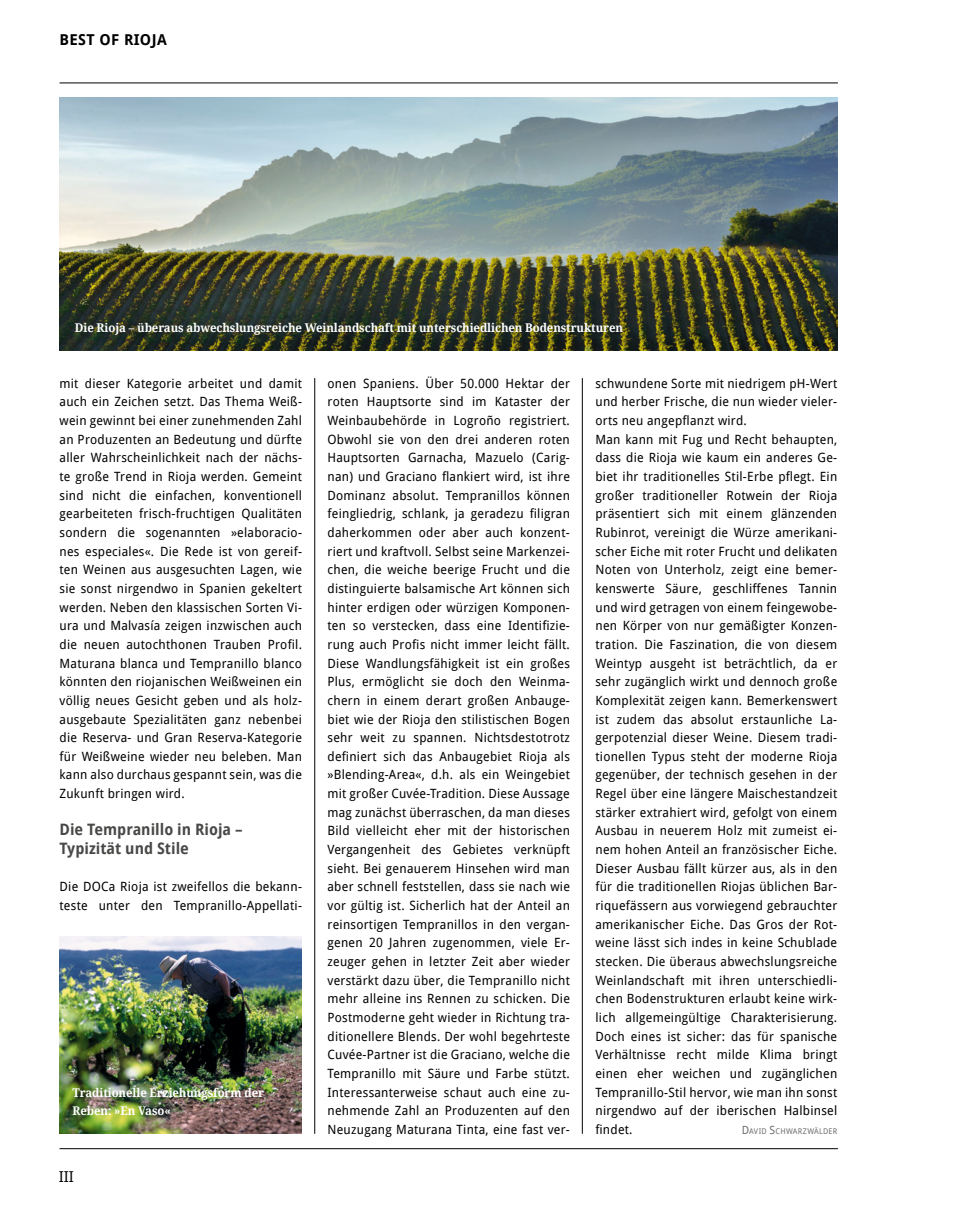
<style>
.page{position:relative;width:957px;height:1212px;background:#fff}
.page>*{position:absolute;margin:0;border:0;box-sizing:border-box;transform-origin:0 0}
.t1{font:700 15.75px/18.6px "Droid Sans Pro";color:#484847;scale:.95 1}
.t2{font:700 15px "Droid Sans Pro";letter-spacing:.025em;color:#000}
.t3{font:15px "Droid Sans Pro";color:#000}
.t4{font:12.75px/18.6px "Droid Sans Pro";letter-spacing:.02em;color:#000;text-align:justify}
.t5{font:700 12px/18.6px "Droid Serif Pro";letter-spacing:-.01em;color:#fff;scale:.95 1}
.t6{font:7.8px "Droid Sans Pro";letter-spacing:.03em;color:#6e6e6e}
.s1{font-size:11.25px}
</style>
<div class="page">
<hr style="left:60px;top:1148px;width:778px;height:1px;background:#000">
<hr style="left:60px;top:83px;width:778px;height:1px;background:#000">
<hr style="left:314px;top:378px;width:1px;height:756px;background:#000">
<hr style="left:582px;top:378px;width:1px;height:756px;background:#000">
<img style="left:60px;top:98px;width:777px;height:253px">
<img style="left:60px;top:936px;width:242px;height:198px">
<p class="t2" style="left:60px;top:29px;width:109px">BEST OF RIOJA</p>
<p class="t5" style="left:75px;top:318px;width:578px">Die Rioja – überaus abwechslungsreiche Weinlandschaft mit unterschiedlichen Bodenstrukturen</p>
<p class="t4" style="left:60px;top:373px;width:244px">mit dieser Kategorie arbeitet und damit auch ein Zeichen setzt. Das Thema Weiß&shy;wein gewinnt bei einer zunehmenden Zahl an Produzenten an Bedeutung und dürfte aller Wahrscheinlichkeit nach der nächs&shy;te große Trend in Rioja werden. Gemeint sind nicht die einfachen, konventionell gearbeiteten frisch-fruchtigen Qualitäten sondern die sogenannten »elaboracio&shy;nes especiales«. Die Rede ist von gereif&shy;ten Weinen aus ausgesuchten Lagen, wie sie sonst nirgendwo in Spanien gekeltert werden. Neben den klassischen Sorten Vi&shy;ura und Malvasía zeigen inzwischen auch die neuen autochthonen Trauben Profil.<br>Maturana blanca und Tempranillo blanco könnten den riojanischen Weißweinen ein völlig neues Gesicht geben und als holz&shy;ausgebaute Spezialitäten ganz nebenbei die Reserva- und Gran Reserva-Kategorie für Weißweine wieder neu beleben. Man kann also durchaus gespannt sein, was die Zukunft bringen wird.</p>
<p class="t1" style="left:60px;top:820px;width:194px">Die Tempranillo in Rioja –<br>Typizität und Stile</p>
<p class="t4" style="left:60px;top:877px;width:244px">Die DOCa Rioja ist zweifellos die bekann&shy;teste unter den Tempranillo-Appellati-</p>
<p class="t5" style="left:72px;top:1082px;width:203px">Traditionelle Erziehungsform der<br>Reben: »En Vaso«</p>
<p class="t3" style="left:59px;top:1166px;width:16px">III</p>
<p class="t4" style="left:327px;top:373px;width:244px">onen Spaniens. Über 50.000 Hektar der roten Hauptsorte sind im Kataster der Weinbaubehörde in Logroño registriert.<br>Obwohl sie von den drei anderen roten Hauptsorten Garnacha, Mazuelo (Carig&shy;nan) und Graciano flankiert wird, ist ihre Dominanz absolut. Tempranillos können feingliedrig, schlank, ja geradezu filigran daherkommen oder aber auch konzent&shy;riert und kraftvoll. Selbst seine Markenzei&shy;chen, die weiche beerige Frucht und die distinguierte balsamische Art können sich hinter erdigen oder würzigen Komponen&shy;ten so verstecken, dass eine Identifizie&shy;rung auch Profis nicht immer leicht fällt.<br>Diese Wandlungsfähigkeit ist ein großes Plus, ermöglicht sie doch den Weinma&shy;chern in einem derart großen Anbauge&shy;biet wie der Rioja den stilistischen Bogen sehr weit zu spannen. Nichtsdestotrotz definiert sich das Anbaugebiet Rioja als »Blending-Area«, d.h. als ein Weingebiet mit großer Cuvée-Tradition. Diese Aussage mag zunächst überraschen, da man dieses Bild vielleicht eher mit der historischen Vergangenheit des Gebietes verknüpft sieht. Bei genauerem Hinsehen wird man aber schnell feststellen, dass sie nach wie vor gültig ist. Sicherlich hat der Anteil an reinsortigen Tempranillos in den vergan&shy;genen 20 Jahren zugenommen, viele Er&shy;zeuger gehen in letzter Zeit aber wieder verstärkt dazu über, die Tempranillo nicht mehr alleine ins Rennen zu schicken. Die Postmoderne geht wieder in Richtung tra&shy;ditionellere Blends. Der wohl begehrteste Cuvée-Partner ist die Graciano, welche die Tempranillo mit Säure und Farbe stützt.<br>Interessanterweise schaut auch eine zu&shy;nehmende Zahl an Produzenten auf den Neuzugang Maturana Tinta, eine fast ver-</p>
<p class="t4" style="left:595px;top:373px;width:243px;text-align:left">schwundene Sorte mit niedrigem pH-Wert und herber Frische, die nun wieder vieler&shy;orts neu angepflanzt wird.<br>Man kann mit Fug und Recht behaupten, dass die Rioja wie kaum ein anderes Ge&shy;biet ihr traditionelles Stil-Erbe pflegt. Ein großer traditioneller Rotwein der Rioja präsentiert sich mit einem glänzenden Rubinrot, vereinigt die Würze amerikani&shy;scher Eiche mit roter Frucht und delikaten Noten von Unterholz, zeigt eine bemer&shy;kenswerte Säure, geschliffenes Tannin und wird getragen von einem feingewobe&shy;nen Körper von nur gemäßigter Konzen&shy;tration. Die Faszination, die von diesem Weintyp ausgeht ist beträchtlich, da er sehr zugänglich wirkt und dennoch große Komplexität zeigen kann. Bemerkenswert ist zudem das absolut erstaunliche La&shy;gerpotenzial dieser Weine. Diesem tradi&shy;tionellen Typus steht der moderne Rioja gegenüber, der technisch gesehen in der Regel über eine längere Maischestandzeit stärker extrahiert wird, gefolgt von einem Ausbau in neuerem Holz mit zumeist ei&shy;nem hohen Anteil an französischer Eiche.<br>Dieser Ausbau fällt kürzer aus, als in den für die traditionellen Riojas üblichen Bar&shy;riquefässern aus vorwiegend gebrauchter amerikanischer Eiche. Das Gros der Rot&shy;weine lässt sich indes in keine Schublade stecken. Die überaus abwechslungsreiche Weinlandschaft mit ihren unterschiedli&shy;chen Bodenstrukturen erlaubt keine wirk&shy;lich allgemeingültige Charakterisierung.<br>Doch eines ist sicher: das für spanische Verhältnisse recht milde Klima bringt einen eher weichen und zugänglichen Tempranillo-Stil hervor, wie man ihn sonst nirgendwo auf der iberischen Halbinsel findet.</p>
<p class="t6" style="left:741px;top:1125px;width:97px"><span class="s1">D</span>AVID <span class="s1">S</span>CHWARZWÄLDER</p>
</div>
